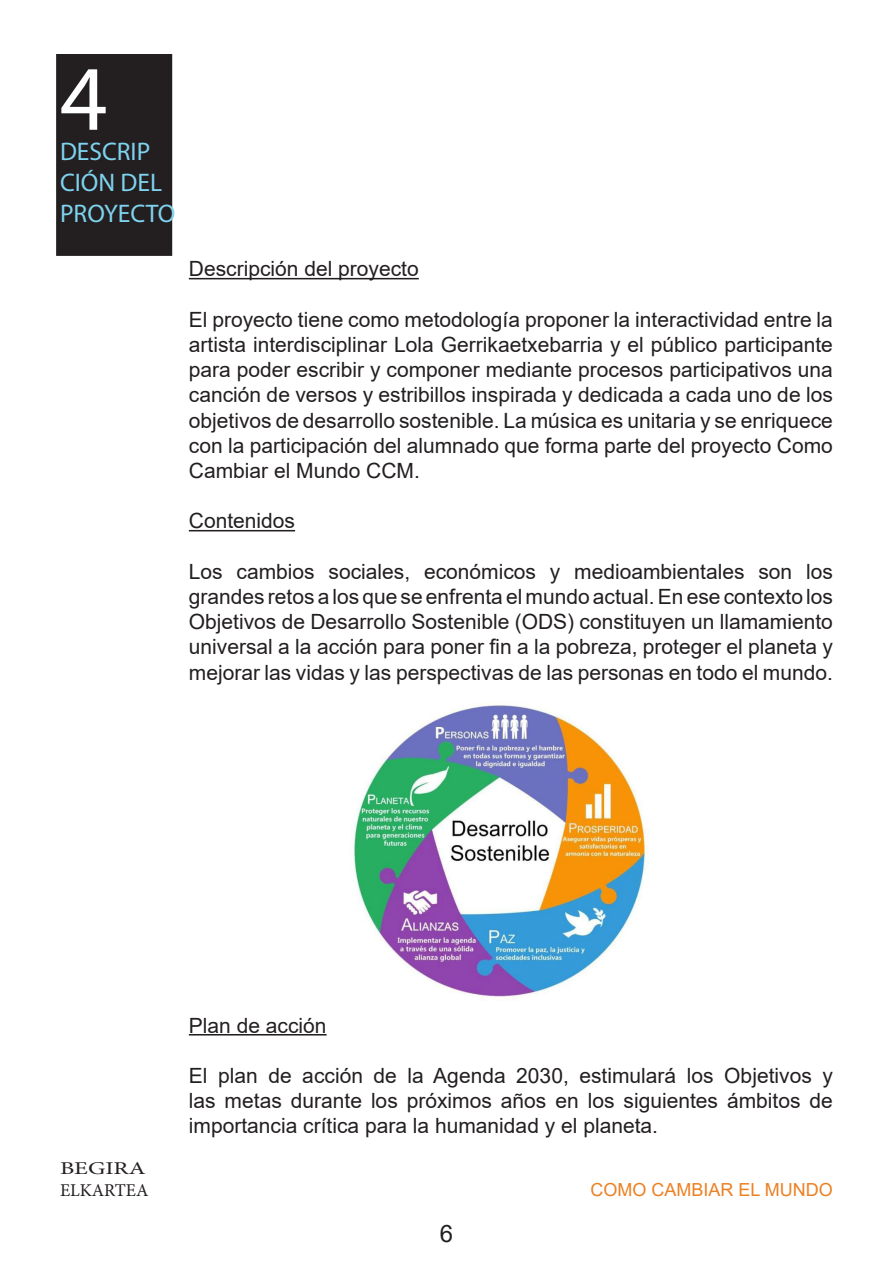
<style>
.page{position:relative;width:893px;height:1263px;background:#fff}
.page>*{position:absolute;margin:0;border:0;box-sizing:border-box;transform-origin:0 0}
.t1{font:93px "Myriad Pro";color:#fff}
.t2{font:25.5px/30.6px "Myriad Pro";color:#7ed3ef}
.t3{font:24px "Arial";color:#231f20}
.t4{font:21px/25.2px "Arial";color:#231f20;text-align:justify}
.t5{font:18px "Arial";color:#ec8124}
.t6{font:18px "Minion Pro";color:#231f20}
.t7{font:18px "Minion Pro";color:#231f20;scale:1.35 1}
</style>
<div class="page">
<div style="left:57px;top:55px;width:114px;height:200px;background:#231f20"></div>
<div style="left:56px;top:54px;width:116px;height:202px;border:2px solid #231f20"></div>
<hr style="left:189px;top:278px;width:230px;height:1px;background:#231f20">
<hr style="left:189px;top:530px;width:106px;height:1px;background:#231f20">
<hr style="left:189px;top:1034px;width:138px;height:1px;background:#231f20">
<img style="left:352px;top:704px;width:297px;height:297px">
<p class="t1" style="left:60px;top:41px;width:49px">4</p>
<p class="t2" style="left:60px;top:136px;width:92px">DESCRIP</p>
<p class="t2" style="left:60px;top:167px;width:117px">CIÓN DEL<br>PROYECTO</p>
<p class="t4" style="left:189px;top:256px;width:231px">Descripción del proyecto</p>
<p class="t4" style="left:189px;top:307px;width:646px">El proyecto tiene como metodología proponer la interactividad entre la artista interdisciplinar Lola Gerrikaetxebarria y el público participante para poder escribir y componer mediante procesos participativos una canción de versos y estribillos inspirada y dedicada a cada uno de los objetivos de desarrollo sostenible. La música es unitaria y se enriquece con la participación del alumnado que forma parte del proyecto Como Cambiar el Mundo CCM.</p>
<p class="t4" style="left:189px;top:508px;width:108px">Contenidos</p>
<p class="t4" style="left:189px;top:559px;width:646px">Los cambios sociales, económicos y medioambientales son los grandes retos a los que se enfrenta el mundo actual. En ese contexto los Objetivos de Desarrollo Sostenible (ODS) constituyen un llamamiento universal a la acción para poner fin a la pobreza, proteger el planeta y mejorar las vidas y las perspectivas de las personas en todo el mundo.</p>
<p class="t4" style="left:189px;top:1012px;width:139px">Plan de acción</p>
<p class="t4" style="left:189px;top:1063px;width:646px">El plan de acción de la Agenda 2030, estimulará los Objetivos y las metas durante los próximos años en los siguientes ámbitos de importancia crítica para la humanidad y el planeta.</p>
<p class="t7" style="left:60px;top:1156px;width:65px">BEGIRA</p>
<p class="t6" style="left:60px;top:1178px;width:90px">ELKARTEA</p>
<p class="t5" style="left:591px;top:1177px;width:244px">COMO CAMBIAR EL MUNDO</p>
<p class="t3" style="left:440px;top:1217px;width:15px">6</p>
</div>
